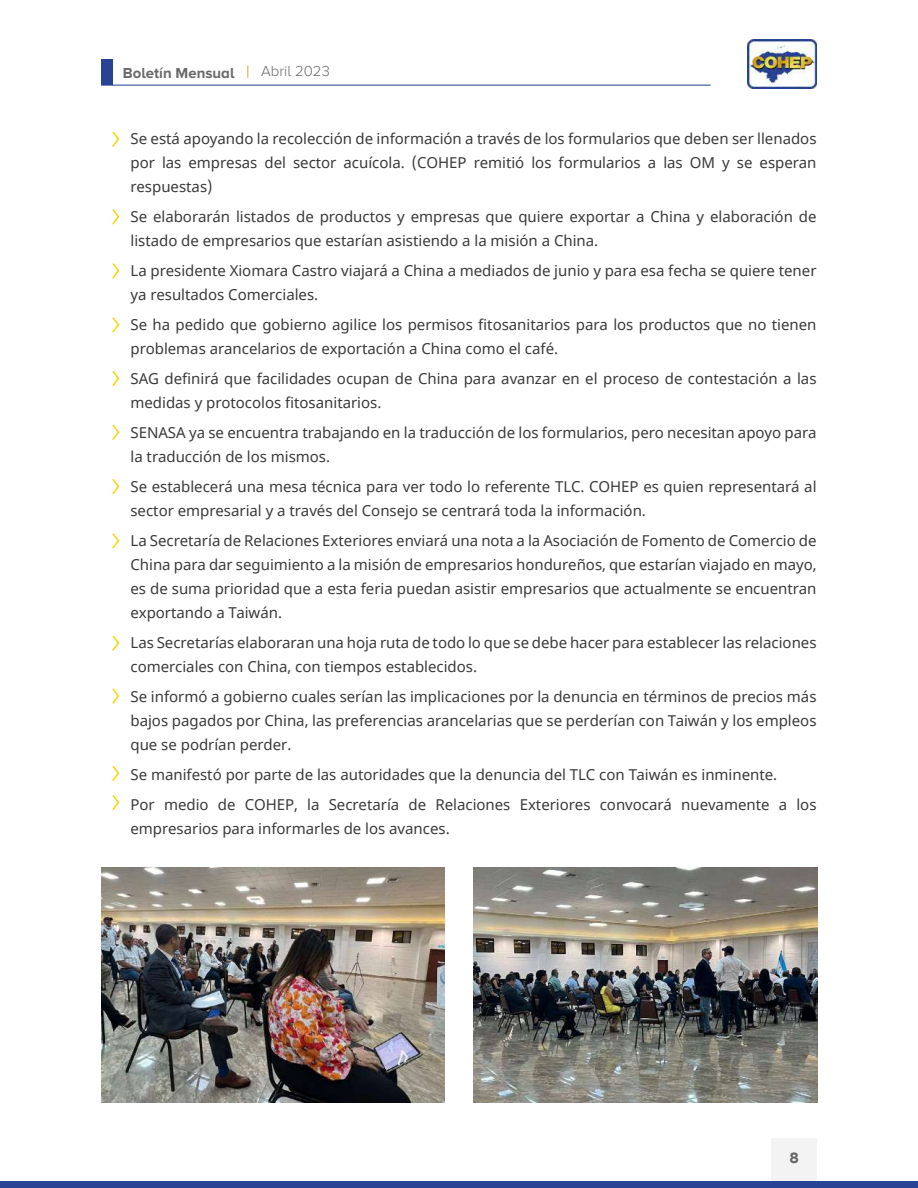
<style>
.page{position:relative;width:918px;height:1188px;background:#fff}
.page>*{position:absolute;margin:0;border:0;box-sizing:border-box;transform-origin:0 0}
.t1{font:15px/24px "Noto Sans";color:#3a3a3a}
.t2{font:700 15px "Proxima Nova A";color:#696969}
.t3{font:300 15px "Proxima Nova A";color:#696969}
.t4{font:700 15px "Gotham";color:#676768}
</style>
<div class="page">
<img style="left:747px;top:39px;width:70px;height:50px">
<div style="left:771px;top:1138px;width:46px;height:43px;background:#f3f3f3"></div>
<div style="left:101px;top:60px;width:12px;height:25px;background:#284394"></div>
<hr style="left:101px;top:85px;width:610px;height:1px;background:#264592">
<div style="left:0;top:1181px;width:918px;height:7px;background:#284394"></div>
<img style="left:101px;top:868px;width:343px;height:234px">
<img style="left:474px;top:868px;width:343px;height:234px">
<svg style="left:112px;top:131px;width:8px;height:16px"></svg>
<svg style="left:112px;top:209px;width:8px;height:16px"></svg>
<svg style="left:112px;top:263px;width:8px;height:16px"></svg>
<svg style="left:112px;top:317px;width:8px;height:16px"></svg>
<svg style="left:112px;top:371px;width:8px;height:16px"></svg>
<svg style="left:112px;top:424px;width:8px;height:16px"></svg>
<svg style="left:112px;top:479px;width:8px;height:16px"></svg>
<svg style="left:112px;top:533px;width:8px;height:16px"></svg>
<svg style="left:112px;top:635px;width:8px;height:16px"></svg>
<svg style="left:112px;top:688px;width:8px;height:16px"></svg>
<svg style="left:112px;top:765px;width:8px;height:16px"></svg>
<svg style="left:112px;top:795px;width:8px;height:16px"></svg>
<p class="t2" style="left:123px;top:64px;width:113px">Boletín Mensual</p>
<p class="t3" style="left:261px;top:63px;width:70px">Abril 2023</p>
<p class="t1" style="left:130px;top:127px;width:688px;text-align:justify">Se está apoyando la recolección de información a través de los formularios que deben ser llenados por las empresas del sector acuícola. (COHEP remitió los formularios a las OM y se esperan respuestas)</p>
<p class="t1" style="left:130px;top:205px;width:688px">Se elaborarán listados de productos y empresas que quiere exportar a China y elaboración de listado de empresarios que estarían asistiendo a la misión a China.</p>
<p class="t1" style="left:130px;top:259px;width:688px">La presidente Xiomara Castro viajará a China a mediados de junio y para esa fecha se quiere tener ya resultados Comerciales.</p>
<p class="t1" style="left:130px;top:313px;width:688px">Se ha pedido que gobierno agilice los permisos fitosanitarios para los productos que no tienen problemas arancelarios de exportación a China como el café.</p>
<p class="t1" style="left:130px;top:367px;width:688px">SAG definirá que facilidades ocupan de China para avanzar en el proceso de contestación a las medidas y protocolos fitosanitarios.</p>
<p class="t1" style="left:130px;top:421px;width:688px">SENASA ya se encuentra trabajando en la traducción de los formularios, pero necesitan apoyo para la traducción de los mismos.</p>
<p class="t1" style="left:130px;top:475px;width:688px">Se establecerá una mesa técnica para ver todo lo referente TLC. COHEP es quien representará al sector empresarial y a través del Consejo se centrará toda la información.</p>
<p class="t1" style="left:130px;top:529px;width:688px;text-align:justify">La Secretaría de Relaciones Exteriores enviará una nota a la Asociación de Fomento de Comercio de China para dar seguimiento a la misión de empresarios hondureños, que estarían viajado en mayo, es de suma prioridad que a esta feria puedan asistir empresarios que actualmente se encuentran exportando a Taiwán.</p>
<p class="t1" style="left:130px;top:631px;width:688px">Las Secretarías elaboraran una hoja ruta de todo lo que se debe hacer para establecer las relaciones comerciales con China, con tiempos establecidos.</p>
<p class="t1" style="left:130px;top:685px;width:688px;text-align:justify">Se informó a gobierno cuales serían las implicaciones por la denuncia en términos de precios más bajos pagados por China, las preferencias arancelarias que se perderían con Taiwán y los empleos que se podrían perder.</p>
<p class="t1" style="left:130px;top:760px;width:688px;line-height:30px">Se manifestó por parte de las autoridades que la denuncia del TLC con Taiwán es inminente.<br>Por medio de COHEP, la Secretaría de Relaciones Exteriores convocará nuevamente a los</p>
<p class="t1" style="left:130px;top:817px;width:321px">empresarios para informarles de los avances.</p>
<p class="t4" style="left:789px;top:1149px;width:11px">8</p>
</div>
